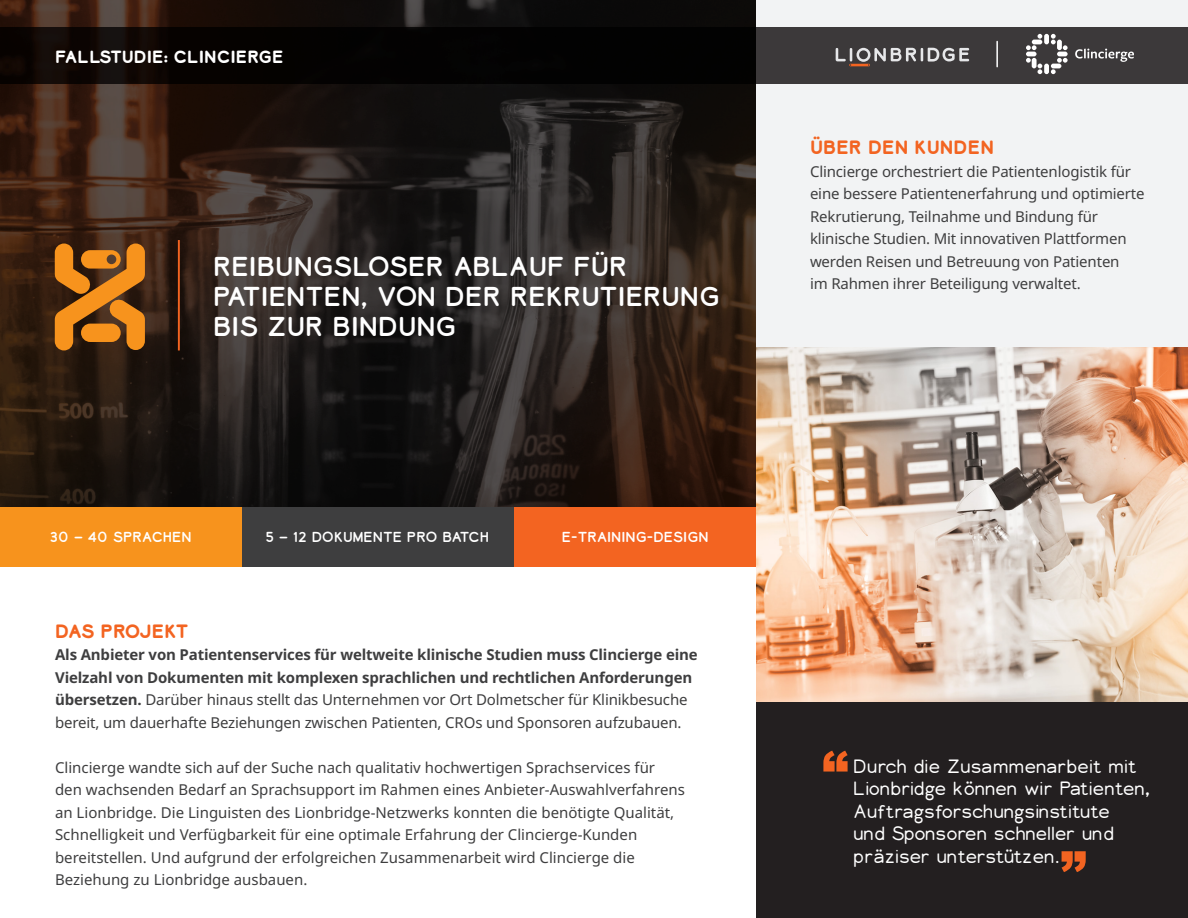
<style>
.page{position:relative;width:1188px;height:918px;background:#fff}
.page>*{position:absolute;margin:0;border:0;box-sizing:border-box;transform-origin:0 0}
.t1{font:900 52.5px "Arial";color:#f36421}
.LB_Title{font:25.5px/30px "Lionbridge Sans";color:#fff}
.t2{font:300 18px/22.5px "Lionbridge Sans";color:#fff}
.t3{font:700 18px "Lionbridge Sans";color:#f36421}
.t4{font:700 18px "Lionbridge Sans";letter-spacing:-.03em;color:#f36421}
.t5{font:700 16.5px "Lionbridge Sans";color:#fff}
.t6{font:15px/22.5px "Noto Sans";color:#3e3e3f}
.t7{font:700 15px/22.5px "Noto Sans";letter-spacing:-.01em;color:#3e3e3f}
.t8{font:13.5px "Lionbridge Sans";color:#fff}
.s1{font-weight:400}
</style>
<div class="page">
<div style="left:756px;top:702px;width:432px;height:216px;background:#231f20"></div>
<div style="left:756px;top:0;width:432px;height:347px;background:#f2f3f4"></div>
<svg style="left:0;top:0;width:756px;height:507px;background:#281e19"></svg>
<img style="left:756px;top:347px;width:432px;height:355px">
<svg style="left:0;top:27px;width:1188px;height:56px;background:#171514"></svg>
<svg style="left:836px;top:48px;width:133px;height:18px"></svg>
<svg style="left:55px;top:244px;width:90px;height:106px;background:#a8641a"></svg>
<div style="left:81px;top:324px;width:40px;height:18px;background:#f7931d;border-radius:9px"></div>
<svg style="left:1075px;top:49px;width:59px;height:13px"></svg>
<div style="left:1044px;top:34px;width:5px;height:10px;background:#fff;border-radius:2px"></div>
<hr style="left:1032px;top:40px;width:10px;height:4px;background:#fff;border-radius:2px">
<svg style="left:1038px;top:34px;width:4px;height:5px"></svg>
<svg style="left:1051px;top:34px;width:5px;height:10px"></svg>
<svg style="left:1057px;top:52px;width:11px;height:4px"></svg>
<div style="left:1057px;top:40px;width:5px;height:10px;background:#fff;border-radius:2px"></div>
<svg style="left:1063px;top:45px;width:5px;height:5px"></svg>
<svg style="left:1057px;top:58px;width:11px;height:5px"></svg>
<svg style="left:1026px;top:52px;width:11px;height:4px"></svg>
<div style="left:1032px;top:58px;width:5px;height:10px;background:#fff;border-radius:2px"></div>
<svg style="left:1026px;top:58px;width:5px;height:5px"></svg>
<svg style="left:1026px;top:45px;width:11px;height:5px"></svg>
<div style="left:1044px;top:64px;width:5px;height:10px;background:#fff;border-radius:2px"></div>
<hr style="left:1051px;top:64px;width:10px;height:4px;background:#fff;border-radius:2px">
<svg style="left:1051px;top:69px;width:5px;height:5px"></svg>
<svg style="left:1038px;top:64px;width:4px;height:10px"></svg>
<hr style="left:996px;top:41px;width:2px;height:26px;background:#fff">
<hr style="left:178px;top:240px;width:2px;height:110px;background:#f36421">
<div style="left:241px;top:507px;width:274px;height:59px;background:#3e3e3f"></div>
<div style="left:515px;top:507px;width:241px;height:59px;background:#f36421"></div>
<div style="left:0;top:507px;width:241px;height:59px;background:#f7931d"></div>
<p class="t5" style="left:55px;top:45px;width:230px">FALLSTUDIE: CLINCIERGE</p>
<p class="LB_Title" style="left:213px;top:252px;width:509px">REIBUNGSLOSER ABLAUF FÜR<br>PATIENTEN, VON DER REKRUTIERUNG<br>BIS ZUR BINDUNG</p>
<p class="t8" style="left:50px;top:528px;width:143px">30 – 40 SPRACHEN</p>
<p class="t8" style="left:265px;top:528px;width:225px">5 – 12 DOKUMENTE PRO BATCH</p>
<p class="t8" style="left:562px;top:528px;width:148px">E-TRAINING-DESIGN</p>
<p class="t4" style="left:55px;top:618px;width:135px">DAS PROJEKT</p>
<p class="t7" style="left:55px;top:644px;width:644px">Als Anbieter von Patientenservices für weltweite klinische Studien muss Clincierge eine Vielzahl von Dokumenten mit komplexen sprachlichen und rechtlichen Anforderungen übersetzen. <span class="s1">Darüber hinaus stellt das Unternehmen vor Ort Dolmetscher für Klinikbesuche bereit, um dauerhafte Beziehungen zwischen Patienten, CROs und Sponsoren aufzubauen.</span></p>
<p class="t6" style="left:55px;top:756px;width:631px">Clincierge wandte sich auf der Suche nach qualitativ hochwertigen Sprachservices für den wachsenden Bedarf an Sprachsupport im Rahmen eines Anbieter-Auswahlverfahrens an Lionbridge. Die Linguisten des Lionbridge-Netzwerks konnten die benötigte Qualität, Schnelligkeit und Verfügbarkeit für eine optimale Erfahrung der Clincierge-Kunden bereitstellen. Und aufgrund der erfolgreichen Zusammenarbeit wird Clincierge die Beziehung zu Lionbridge ausbauen.</p>
<p class="t3" style="left:810px;top:135px;width:185px">ÜBER DEN KUNDEN</p>
<p class="t6" style="left:810px;top:161px;width:336px">Clincierge orchestriert die Patientenlogistik für eine bessere Patientenerfahrung und optimierte Rekrutierung, Teilnahme und Bindung für klinische Studien. Mit innovativen Plattformen werden Reisen und Betreuung von Patienten<br>im Rahmen ihrer Beteiligung verwaltet.</p>
<p class="t1" style="left:822px;top:732px;width:28px">“</p>
<p class="t2" style="left:853px;top:755px;width:298px">Durch die Zusammenarbeit mit<br>Lionbridge können wir Patienten,<br>Auftragsforschungsinstitute<br>und Sponsoren schneller und präziser unterstützen.</p>
<p class="t1" style="left:1060px;top:833px;width:28px">”</p>
</div>
